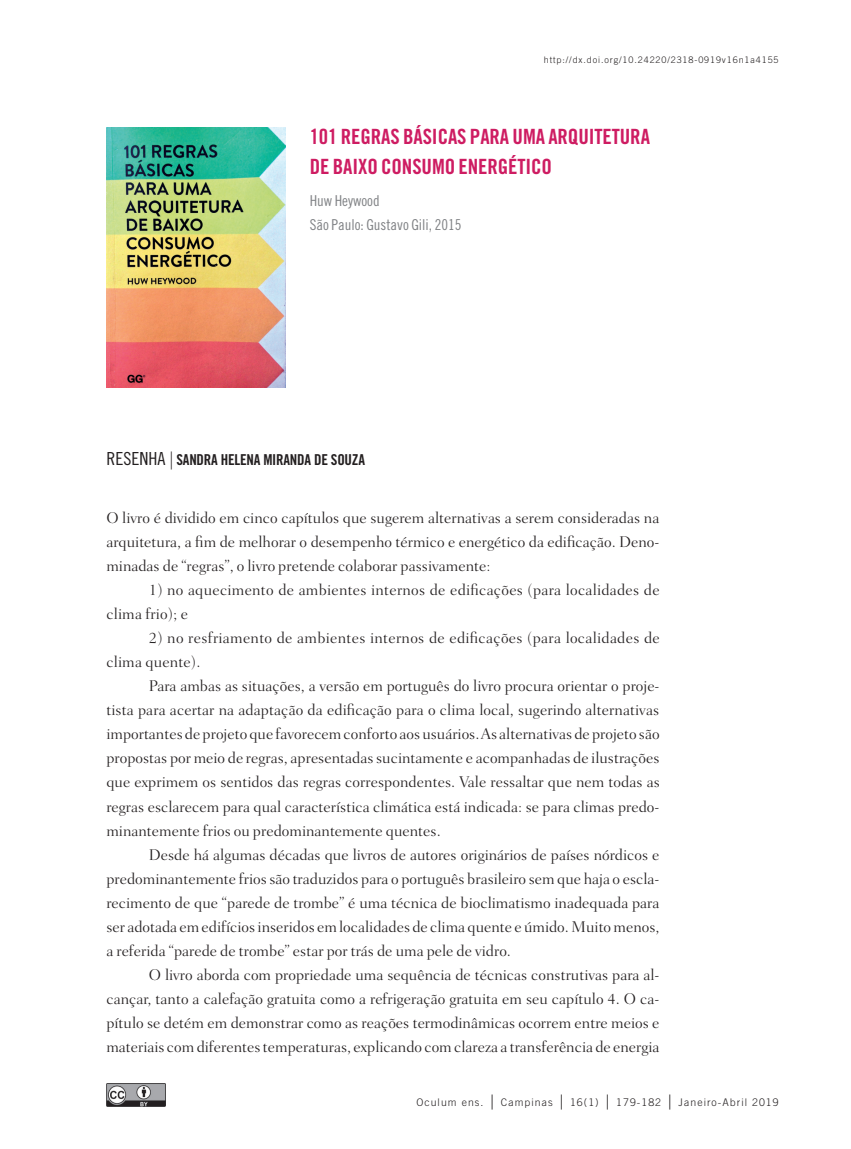
<style>
.page{position:relative;width:851px;height:1149px;background:#fff}
.page>*{position:absolute;margin:0;border:0;box-sizing:border-box;transform-origin:0 0}
.t1{font:21px/30px "Trade Gothic Bold Cond Twenty";letter-spacing:-.005em;color:#ce1c62}
.t2{font:300 15.75px/24px "Fairfield LH";color:#231f20;text-align:justify}
.t3{font:300 15.75px/24px "Fairfield LH";letter-spacing:.02em;color:#231f20}
.t4{font:15px/24px "Trade Gothic Cond Eighteen";color:#808285}
.t5{font:15px "Trade Gothic Bold Cond Twenty";letter-spacing:-.015em;color:#231f20}
.t6{font:300 10.5px "Trade Gothic";letter-spacing:.1em;color:#231f20}
.t7{font:300 9px "Trade Gothic";letter-spacing:.1em;color:#231f20}
.s1{font-family:"Trade Gothic Cond Eighteen";font-size:18px}
.s2{font-family:"Fairfield LH";font-weight:300;font-size:18px}
.s3{font-family:"Apple Garamond";font-size:15px}
</style>
<div class="page">
<img style="left:106px;top:1083px;width:59px;height:23px">
<img style="left:106px;top:128px;width:179px;height:259px">
<p class="t7" style="left:543px;top:54px;width:236px">http://dx.doi.org/10.24220/2318‑0919v16n1a4155</p>
<h1 class="t1" style="left:310px;top:121px;width:342px">101 REGRAS BÁSICAS PARA UMA ARQUITETURA<br>DE BAIXO CONSUMO ENERGÉTICO</h1>
<p class="t4" style="left:310px;top:189px;width:153px">Huw Heywood<br>São Paulo: Gustavo Gili, 2015</p>
<p class="t5" style="left:106px;top:450px;width:260px"><span class="s1">RESENHA</span> <span class="s2">|</span> SANDRA HELENA MIRANDA DE SOUZA</p>
<p class="t2" style="left:106px;top:506px;width:554px">O livro é dividido em cinco capítulos que sugerem alternativas a serem consideradas na arquitetura, a fim de melhorar o desempenho térmico e energético da edificação. Deno‑ minadas de “regras”, o livro pretende colaborar passivamente:</p>
<p class="t2" style="left:106px;top:578px;width:554px;text-indent:43px">1) no aquecimento de ambientes internos de edificações (para localidades de clima frio); e</p>
<p class="t3" style="left:106px;top:626px;width:555px;text-indent:43px">2) no resfriamento de ambientes internos de edificações (para localidades de clima quente).</p>
<p class="t2" style="left:106px;top:674px;width:555px;text-indent:43px">Para ambas as situações, a versão em português do livro procura orientar o proje‑ tista para acertar na adaptação da edificação para o clima local, sugerindo alternativas importantes de projeto que favorecem conforto aos usuários. As alternativas de projeto são propostas por meio de regras, apresentadas sucintamente e acompanhadas de ilustrações que exprimem os sentidos das regras correspondentes. Vale ressaltar que nem todas as regras esclarecem para qual característica climática está indicada: se para climas predo‑ minantemente frios ou predominantemente quentes.</p>
<p class="t2" style="left:106px;top:842px;width:554px;text-indent:43px">Desde há algumas décadas que livros de autores originários de países nórdicos e predominantemente frios são traduzidos para o português brasileiro sem que haja o escla‑ recimento de que “parede de trombe” é uma técnica de bioclimatismo inadequada para ser adotada em edifícios inseridos em localidades de clima quente e úmido. Muito menos, a referida “parede de trombe” estar por trás de uma pele de vidro.</p>
<p class="t2" style="left:106px;top:962px;width:554px;text-indent:43px">O livro aborda com propriedade uma sequência de técnicas construtivas para al‑ cançar, tanto a calefação gratuita como a refrigeração gratuita em seu capítulo 4. O ca‑ pítulo se detém em demonstrar como as reações termodinâmicas ocorrem entre meios e materiais com diferentes temperaturas, explicando com clareza a transferência de energia</p>
<p class="t6" style="left:416px;top:1095px;width:364px">Oculum ens. <span class="s3">|</span> Campinas <span class="s3">|</span> 16(1) <span class="s3">|</span> 179-182 <span class="s3">|</span> Janeiro-Abril 2019</p>
</div>
